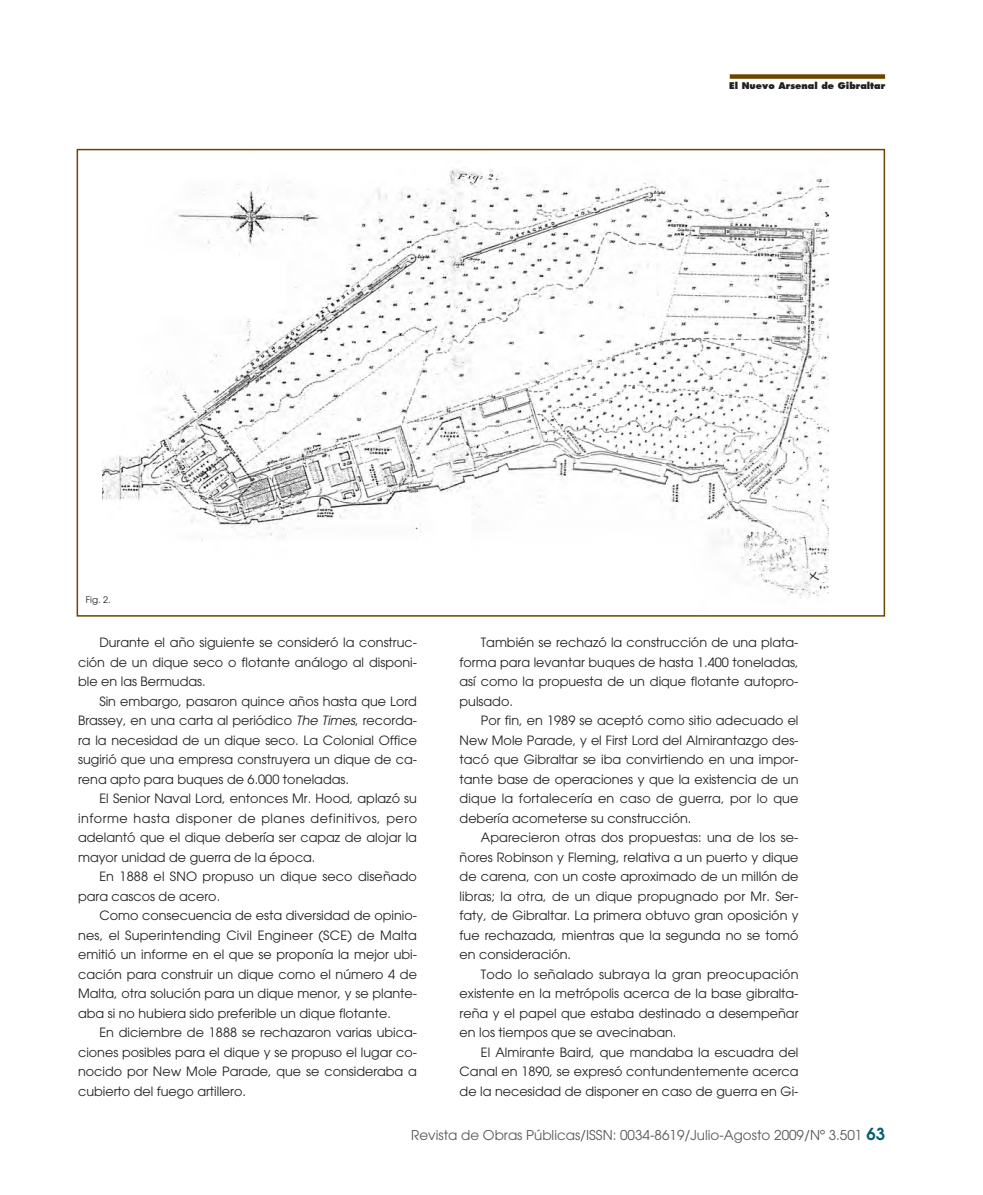
<style>
.page{position:relative;width:983px;height:1195px;background:#fff}
.page>*{position:absolute;margin:0;border:0;box-sizing:border-box;transform-origin:0 0}
.t1{font:13.5px "Avant Garde";color:#57585a}
.t2{font:12.75px/19.5px "Avant Garde";color:#231f20;text-align:justify}
.t3{font:800 9px "Futura";color:#231f20}
.t4{font:9px "Avant Garde";color:#231f20}
.s1{font-style:italic}
.s2{font-weight:600;font-size:16.5px;color:#006169}
</style>
<div class="page">
<div style="left:729px;top:74px;width:155px;height:5px;background:#6b4602"></div>
<img style="left:103px;top:169px;width:725px;height:429px">
<div style="left:77px;top:149px;width:807px;height:468px;border:2px solid #6b4602"></div>
<div style="left:84px;top:594px;width:78px;height:15px;background:#fff"></div>
<p class="t3" style="left:728px;top:82px;width:157px">El Nuevo Arsenal de Gibraltar</p>
<p class="t4" style="left:86px;top:596px;width:26px">Fig. 2.</p>
<p class="t2" style="left:78px;top:634px;width:340px;text-indent:21px">Durante el año siguiente se consideró la construc&shy;ción de un dique seco o flotante análogo al disponi&shy;ble en las Bermudas.</p>
<p class="t2" style="left:78px;top:693px;width:340px;text-indent:21px">Sin embargo, pasaron quince años hasta que Lord Brassey, en una carta al periódico <span class="s1">The Times</span>, recorda&shy;ra la necesidad de un dique seco. La Colonial Office sugirió que una empresa construyera un dique de ca&shy;rena apto para buques de 6.000 toneladas.</p>
<p class="t2" style="left:78px;top:790px;width:340px;text-indent:21px">El Senior Naval Lord, entonces Mr. Hood, aplazó su informe hasta disponer de planes definitivos, pero adelantó que el dique debería ser capaz de alojar la mayor unidad de guerra de la época.</p>
<p class="t2" style="left:78px;top:868px;width:340px;text-indent:21px">En 1888 el SNO propuso un dique seco diseñado para cascos de acero.</p>
<p class="t2" style="left:78px;top:907px;width:340px;text-indent:21px">Como consecuencia de esta diversidad de opinio&shy;nes, el Superintending Civil Engineer (SCE) de Malta emitió un informe en el que se proponía la mejor ubi&shy;cación para construir un dique como el número 4 de Malta, otra solución para un dique menor, y se plante&shy;aba si no hubiera sido preferible un dique flotante.</p>
<p class="t2" style="left:78px;top:1024px;width:340px;text-indent:21px">En diciembre de 1888 se rechazaron varias ubica&shy;ciones posibles para el dique y se propuso el lugar co&shy;nocido por New Mole Parade, que se consideraba a cubierto del fuego artillero.</p>
<p class="t2" style="left:459px;top:634px;width:340px;text-indent:21px">También se rechazó la construcción de una plata&shy;forma para levantar buques de hasta 1.400 toneladas, así como la propuesta de un dique flotante autopro&shy;pulsado.</p>
<p class="t2" style="left:459px;top:712px;width:340px;text-indent:21px">Por fin, en 1989 se aceptó como sitio adecuado el New Mole Parade, y el First Lord del Almirantazgo des&shy;tacó que Gibraltar se iba convirtiendo en una impor&shy;tante base de operaciones y que la existencia de un dique la fortalecería en caso de guerra, por lo que debería acometerse su construcción.</p>
<p class="t2" style="left:459px;top:829px;width:340px;text-indent:21px">Aparecieron otras dos propuestas: una de los se&shy;ñores Robinson y Fleming, relativa a un puerto y dique de carena, con un coste aproximado de un millón de libras; la otra, de un dique propugnado por Mr. Ser&shy;faty, de Gibraltar. La primera obtuvo gran oposición y fue rechazada, mientras que la segunda no se tomó en consideración.</p>
<p class="t2" style="left:459px;top:965px;width:340px;text-indent:21px">Todo lo señalado subraya la gran preocupación existente en la metrópolis acerca de la base gibralta&shy;reña y el papel que estaba destinado a desempeñar en los tiempos que se avecinaban.</p>
<p class="t2" style="left:459px;top:1043px;width:340px;text-indent:21px">El Almirante Baird, que mandaba la escuadra del Canal en 1890, se expresó contundentemente acerca de la necesidad de disponer en caso de guerra en Gi-</p>
<p class="t1" style="left:411px;top:1130px;width:475px">Revista de Obras Públicas/ISSN: 0034-8619/Julio-Agosto 2009/Nº 3.501 <span class="s2">63</span></p>
</div>
